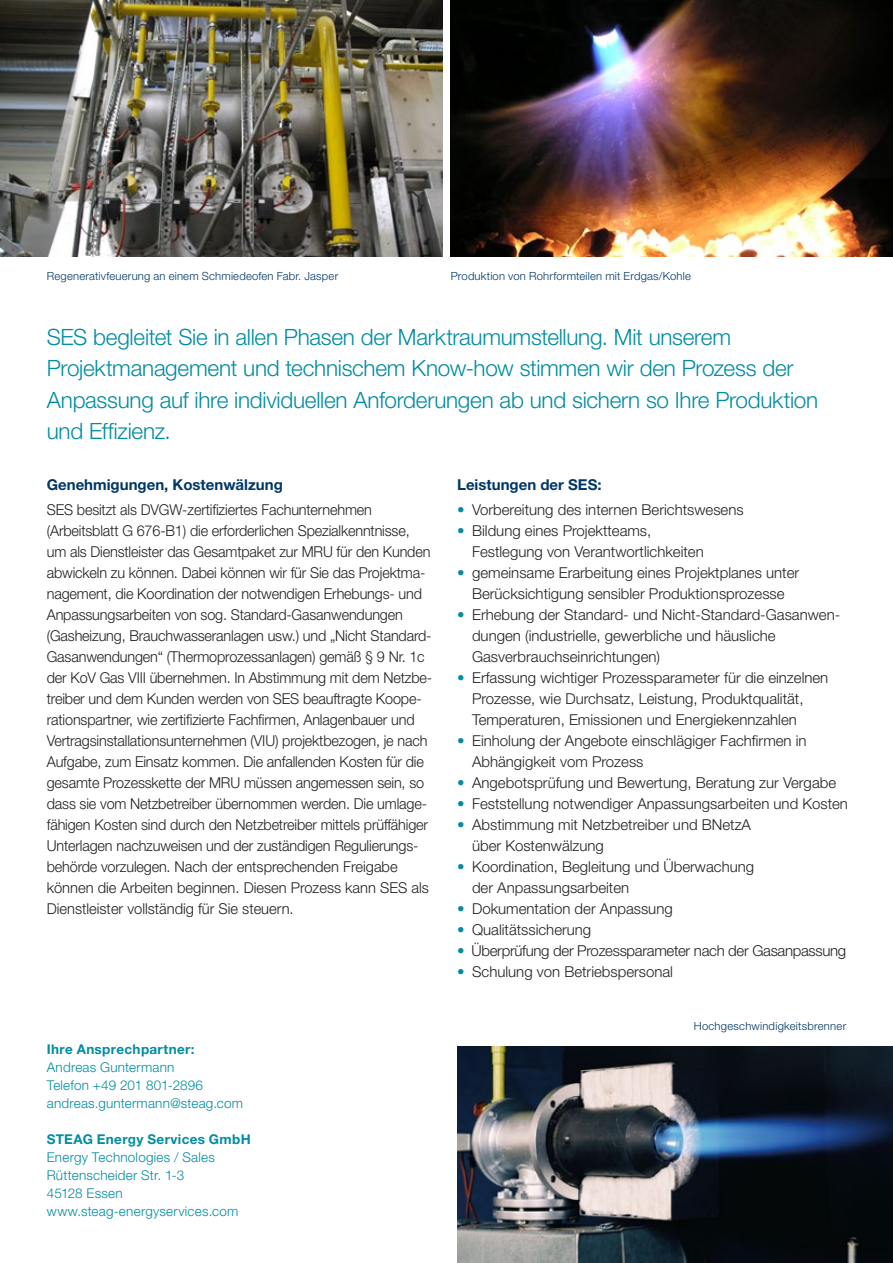
<style>
.page{position:relative;width:893px;height:1263px;background:#fff}
.page>*{position:absolute;margin:0;border:0;box-sizing:border-box;transform-origin:0 0}
.t1{font:300 22.5px/31.5px "Helvetica Neue LT Std";letter-spacing:-.015em;color:#008da2}
.t2{font:300 15px/21px "Helvetica Neue LT Std";letter-spacing:-.01em;color:#231f20;scale:.96 1}
.t3{font:300 15px/21px "Helvetica Neue LT Std";letter-spacing:-.01em;color:#231f20}
.t4{font:700 15px "Helvetica Neue LT Std";color:#003767}
.t5{font:300 13.5px/18px "Helvetica Neue LT Std";letter-spacing:.015em;color:#008da2}
.t6{font:700 13.5px "Helvetica Neue LT Std";letter-spacing:.025em;color:#008da2}
.t7{font:300 11.25px "Helvetica Neue LT Std";letter-spacing:.02em;color:#003767}
.s1{color:#008da2}
</style>
<div class="page">
<img style="left:457px;top:1046px;width:436px;height:217px">
<img style="left:0;top:0;width:442px;height:256px">
<img style="left:451px;top:0;width:442px;height:256px">
<p class="t7" style="left:47px;top:269px;width:293px">Regenerativfeuerung an einem Schmiedeofen Fabr. Jasper</p>
<p class="t7" style="left:451px;top:269px;width:242px">Produktion von Rohrformteilen mit Erdgas/Kohle</p>
<p class="t1" style="left:47px;top:320px;width:773px">SES begleitet Sie in allen Phasen der Marktraumumstellung. Mit unserem Projektmanagement und technischem Know-how stimmen wir den Prozess der Anpassung auf ihre individuellen Anforderungen ab und sichern so Ihre Produktion und Effizienz.</p>
<p class="t4" style="left:457px;top:475px;width:146px">Leistungen der SES:</p>
<p class="t3" style="left:457px;top:499px;width:288px"><span class="s1">•</span> Vorbereitung des internen Berichtswesens</p>
<p class="t3" style="left:472px;top:520px;width:233px;text-indent:-15px"><span class="s1">•</span> Bildung eines Projektteams,<br>Festlegung von Verantwortlichkeiten</p>
<p class="t3" style="left:457px;top:562px;width:344px;text-align:center"><span class="s1">•</span> gemeinsame Erarbeitung eines Projektplanes unter<br>Berücksichtigung sensibler Produktionsprozesse</p>
<p class="t3" style="left:472px;top:604px;width:370px;text-indent:-15px"><span class="s1">•</span> Erhebung der Standard- und Nicht-Standard-Gasanwen&shy;dungen (industrielle, gewerbliche und häusliche<br>Gasverbrauchseinrichtungen)</p>
<p class="t3" style="left:472px;top:667px;width:358px;text-indent:-15px"><span class="s1">•</span> Erfassung wichtiger Prozessparameter für die einzelnen<br>Prozesse, wie Durchsatz, Leistung, Produktqualität,<br>Temperaturen, Emissionen und Energiekennzahlen</p>
<p class="t3" style="left:472px;top:730px;width:336px;text-indent:-15px"><span class="s1">•</span> Einholung der Angebote einschlägiger Fachfirmen in<br>Abhängigkeit vom Prozess</p>
<p class="t3" style="left:457px;top:772px;width:381px"><span class="s1">•</span> Angebotsprüfung und Bewertung, Beratung zur Vergabe</p>
<p class="t3" style="left:457px;top:793px;width:392px"><span class="s1">•</span> Feststellung notwendiger Anpassungsarbeiten und Kosten</p>
<p class="t3" style="left:472px;top:814px;width:281px;text-indent:-15px"><span class="s1">•</span> Abstimmung mit Netzbetreiber und BNetzA über Kostenwälzung</p>
<p class="t3" style="left:472px;top:856px;width:284px;text-indent:-15px"><span class="s1">•</span> Koordination, Begleitung und Überwachung der Anpassungsarbeiten</p>
<p class="t3" style="left:457px;top:898px;width:217px"><span class="s1">•</span> Dokumentation der Anpassung</p>
<p class="t3" style="left:457px;top:919px;width:136px"><span class="s1">•</span> Qualitätssicherung</p>
<p class="t3" style="left:457px;top:940px;width:391px"><span class="s1">•</span> Überprüfung der Prozessparameter nach der Gasanpassung</p>
<p class="t3" style="left:457px;top:961px;width:217px"><span class="s1">•</span> Schulung von Betriebspersonal</p>
<p class="t4" style="left:47px;top:475px;width:238px">Genehmigungen, Kostenwälzung</p>
<p class="t2" style="left:47px;top:499px;width:403px">SES besitzt als DVGW-zertifiziertes Fachunternehmen (Arbeitsblatt G 676-B1) die erforderlichen Spezialkenntnisse, um als Dienstleister das Gesamtpaket zur MRU für den Kunden abwickeln zu können. Dabei können wir für Sie das Projektma&shy;nagement, die Koordination der notwendigen Erhebungs- und Anpassungsarbeiten von sog. Standard-Gasanwendungen (Gasheizung, Brauchwasseranlagen usw.) und „Nicht Standard-Gasanwendungen“ (Thermoprozessanlagen) gemäß § 9 Nr. 1c der KoV Gas VIII übernehmen. In Abstimmung mit dem Netzbe&shy;treiber und dem Kunden werden von SES beauftragte Koope&shy;rationspartner, wie zertifizierte Fachfirmen, Anlagenbauer und Vertragsinstallationsunternehmen (VIU) projektbezogen, je nach Aufgabe, zum Einsatz kommen. Die anfallenden Kosten für die gesamte Prozesskette der MRU müssen angemessen sein, so dass sie vom Netzbetreiber übernommen werden. Die umlage&shy;fähigen Kosten sind durch den Netzbetreiber mittels prüffähiger Unterlagen nachzuweisen und der zuständigen Regulierungs&shy;behörde vorzulegen. Nach der entsprechenden Freigabe können die Arbeiten beginnen. Diesen Prozess kann SES als Dienstleister vollständig für Sie steuern.</p>
<p class="t6" style="left:47px;top:1041px;width:149px">Ihre Ansprechpartner:</p>
<p class="t5" style="left:47px;top:1058px;width:198px">Andreas Guntermann<br>Telefon +49 201 801-2896 andreas.guntermann@steag.com</p>
<p class="t6" style="left:47px;top:1131px;width:205px">STEAG Energy Services GmbH</p>
<p class="t5" style="left:47px;top:1148px;width:193px">Energy Technologies / Sales<br>Rüttenscheider Str. 1-3<br>45128 Essen www.steag-energyservices.com</p>
<p class="t7" style="left:694px;top:1019px;width:154px">Hochgeschwindigkeitsbrenner</p>
</div>
